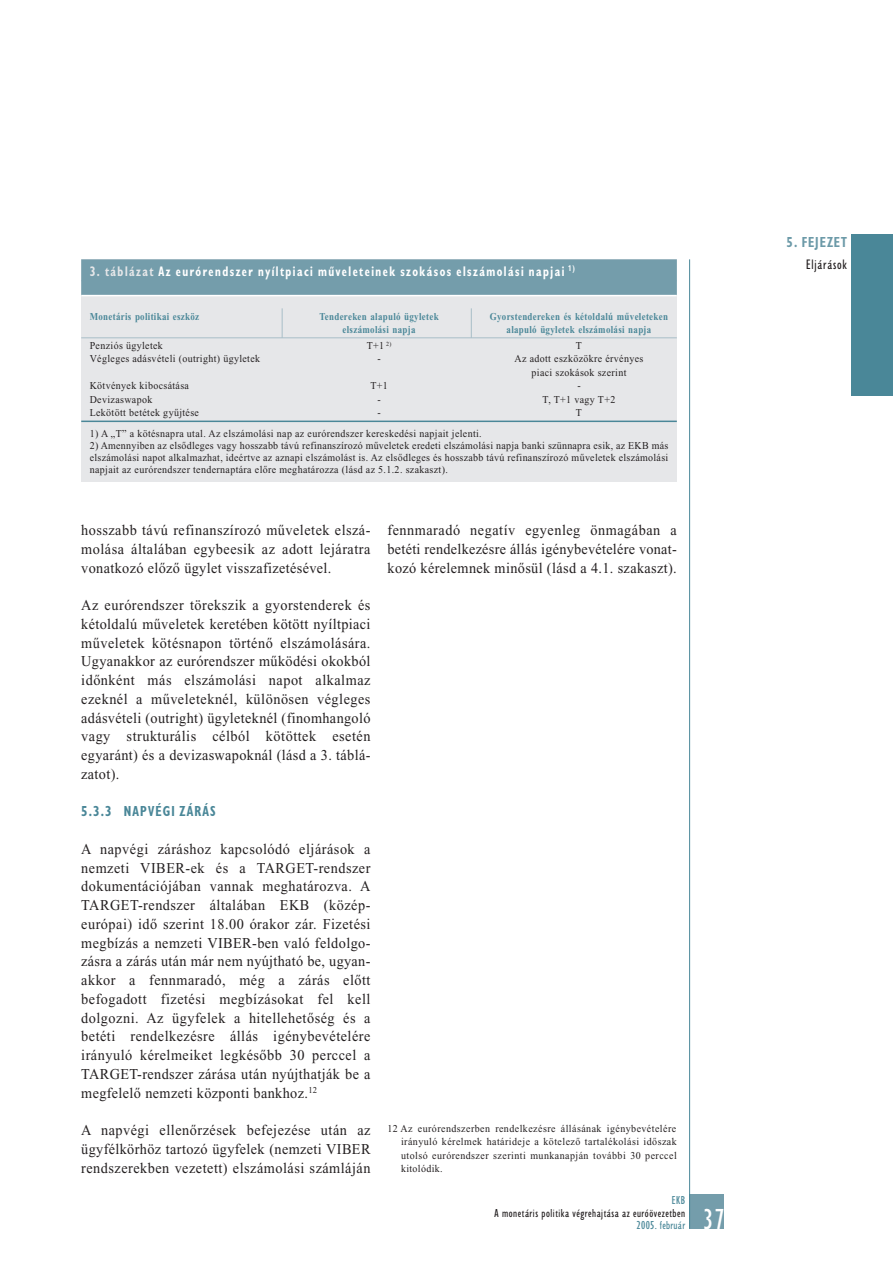
<style>
.page{position:relative;width:893px;height:1263px;background:#fff}
.page>*{position:absolute;margin:0;border:0;box-sizing:border-box;transform-origin:0 0}
.t1{font:condensed 30px "Gill Sans";color:#fff;scale:.95 1}
.t2{font:15px/18.8px "Times New Roman CE";letter-spacing:.025em;color:#231f20;text-align:justify;scale:.95 1}
.t3{font:15px "Chantilly Cd CE Bold";letter-spacing:.085em;color:#4a8798;scale:.9 1}
.t4{font:15px "Chantilly Cd CE Bold";letter-spacing:.07em;color:#6c9aa8;scale:.9 1}
.t5{font:14.25px "Chantilly Cd CE Bold";letter-spacing:.125em;color:#fff;scale:.85 1}
.t6{font:14.25px "Chantilly Cd CE Regular";letter-spacing:.06em;color:#231f20}
.t7{font:12px "Chantilly Cd CE Regular";letter-spacing:.045em;color:#231f20}
.t8{font:12px "Chantilly Cd CE Regular";letter-spacing:.03em;color:#4a8798}
.t9{font:10.5px/13.5px "Times New Roman CE";letter-spacing:.035em;color:#231f20;text-align:justify;scale:.95 1}
.t10{font:700 10.5px "Times New Roman CE";letter-spacing:.035em;color:#4a8798;scale:.85 1}
.s1{color:#e6e7e9}
</style>
<div class="page">
<div style="left:851px;top:235px;width:41px;height:161px;background:#4a8798"></div>
<div style="left:689px;top:1195px;width:34px;height:34px;background:#749dab"></div>
<hr style="left:689px;top:259px;width:1px;height:970px;background:#4a8798">
<div style="left:81px;top:259px;width:595px;height:223px;background:#e6e7e9"></div>
<div style="left:81px;top:259px;width:595px;height:22px;background:#749dab"></div>
<div style="left:81px;top:281px;width:595px;height:15px;background:#749dab"></div>
<hr style="left:81px;top:295px;width:595px;height:1px;background:#fff">
<hr style="left:81px;top:337px;width:595px;height:1px;background:#a8bec8">
<hr style="left:81px;top:421px;width:595px;height:1px;background:#4a8798">
<hr style="left:282px;top:308px;width:1px;height:30px;background:#a8bec8">
<hr style="left:471px;top:308px;width:1px;height:30px;background:#a8bec8">
<p class="t5" style="left:90px;top:266px;width:572px"><span class="s1">3. táblázat</span> Az eurórendszer nyíltpiaci műveleteinek szokásos elszámolási napjai <sup>1)</sup></p>
<p class="t10" style="left:90px;top:312px;width:130px">Monetáris politikai eszköz</p>
<p class="t10" style="left:319px;top:312px;width:142px">Tendereken alapuló ügyletek</p>
<p class="t10" style="left:490px;top:312px;width:211px">Gyorstendereken és kétoldalú műveleteken</p>
<p class="t10" style="left:342px;top:326px;width:87px">elszámolási napja</p>
<p class="t10" style="left:506px;top:326px;width:172px">alapuló ügyletek elszámolási napja</p>
<p class="t9" style="left:90px;top:340px;width:78px">Penziós ügyletek</p>
<p class="t9" style="left:367px;top:340px;width:27px">T+1 <sup>2)</sup></p>
<p class="t9" style="left:576px;top:340px;width:8px">T</p>
<p class="t9" style="left:90px;top:353px;width:181px">Végleges adásvételi (outright) ügyletek</p>
<p class="t9" style="left:377px;top:353px;width:5px">-</p>
<p class="t9" style="left:514px;top:353px;width:137px;text-align:center">Az adott eszközökre érvényes piaci szokások szerint</p>
<p class="t9" style="left:90px;top:380px;width:106px">Kötvények kibocsátása</p>
<p class="t9" style="left:370px;top:380px;width:20px">T+1</p>
<p class="t9" style="left:577px;top:380px;width:5px">-</p>
<p class="t9" style="left:90px;top:394px;width:67px">Devizaswapok</p>
<p class="t9" style="left:377px;top:394px;width:5px">-</p>
<p class="t9" style="left:542px;top:394px;width:78px">T, T+1 vagy T+2</p>
<p class="t9" style="left:90px;top:407px;width:116px">Lekötött betétek gyűjtése</p>
<p class="t9" style="left:377px;top:407px;width:5px">-</p>
<p class="t9" style="left:576px;top:407px;width:8px">T</p>
<p class="t9" style="left:90px;top:428px;width:414px">1) A „T” a kötésnapra utal. Az elszámolási nap az eurórendszer kereskedési napjait jelenti.</p>
<p class="t9" style="left:90px;top:440px;width:610px;line-height:12px">2) Amennyiben az elsődleges vagy hosszabb távú refinanszírozó műveletek eredeti elszámolási napja banki szünnapra esik, az EKB más elszámolási napot alkalmazhat, ideértve az aznapi elszámolást is. Az elsődleges és hosszabb távú refinanszírozó műveletek elszámolási napjait az eurórendszer tendernaptára előre meghatározza (lásd az 5.1.2. szakaszt).</p>
<p class="t2" style="left:81px;top:522px;width:306px">hosszabb távú refinanszírozó műveletek elszá&shy;molása általában egybeesik az adott lejáratra vonatkozó előző ügylet visszafizetésével.</p>
<p class="t2" style="left:81px;top:597px;width:306px">Az eurórendszer törekszik a gyorstenderek és kétoldalú műveletek keretében kötött nyíltpiaci műveletek kötésnapon történő elszámolására.<br>Ugyanakkor az eurórendszer működési okokból időnként más elszámolási napot alkalmaz ezeknél a műveleteknél, különösen végleges adásvételi (outright) ügyleteknél (finomhangoló vagy strukturális célból kötöttek esetén egyaránt) és a devizaswapoknál (lásd a 3. táblá&shy;zatot).</p>
<p class="t3" style="left:81px;top:806px;width:151px">5.3.3 NAPVÉGI ZÁRÁS</p>
<p class="t2" style="left:81px;top:841px;width:306px">A napvégi záráshoz kapcsolódó eljárások a nemzeti VIBER-ek és a TARGET-rendszer dokumentációjában vannak meghatározva. A TARGET-rendszer általában EKB (közép&shy;európai) idő szerint 18.00 órakor zár. Fizetési megbízás a nemzeti VIBER-ben való feldolgo&shy;zásra a zárás után már nem nyújtható be, ugyan&shy;akkor a fennmaradó, még a zárás előtt befogadott fizetési megbízásokat fel kell dolgozni. Az ügyfelek a hitellehetőség és a betéti rendelkezésre állás igénybevételére irányuló kérelmeiket legkésőbb 30 perccel a TARGET-rendszer zárása után nyújthatják be a megfelelő nemzeti központi bankhoz.<sup>12</sup></p>
<p class="t2" style="left:81px;top:1122px;width:306px">A napvégi ellenőrzések befejezése után az ügyfélkörhöz tartozó ügyfelek (nemzeti VIBER rendszerekben vezetett) elszámolási számláján</p>
<p class="t2" style="left:387px;top:522px;width:306px">fennmaradó negatív egyenleg önmagában a betéti rendelkezésre állás igénybevételére vonat&shy;kozó kérelemnek minősül (lásd a 4.1. szakaszt).</p>
<p class="t9" style="left:401px;top:1123px;width:292px;text-indent:-14px">12 Az eurórendszerben rendelkezésre állásának igénybevételére irányuló kérelmek határideje a kötelező tartalékolási időszak utolsó eurórendszer szerinti munkanapján további 30 perccel kitolódik.</p>
<p class="t8" style="left:672px;top:1195px;width:15px">EKB</p>
<p class="t7" style="left:494px;top:1208px;width:192px">A monetáris politika végrehajtása az euróövezetben</p>
<p class="t8" style="left:636px;top:1221px;width:50px">2005. február</p>
<h1 class="t1" style="left:703px;top:1209px;width:24px">37</h1>
<p class="t4" style="left:786px;top:236px;width:69px">5. FEJEZET</p>
<p class="t6" style="left:806px;top:259px;width:42px">Eljárások</p>
</div>
